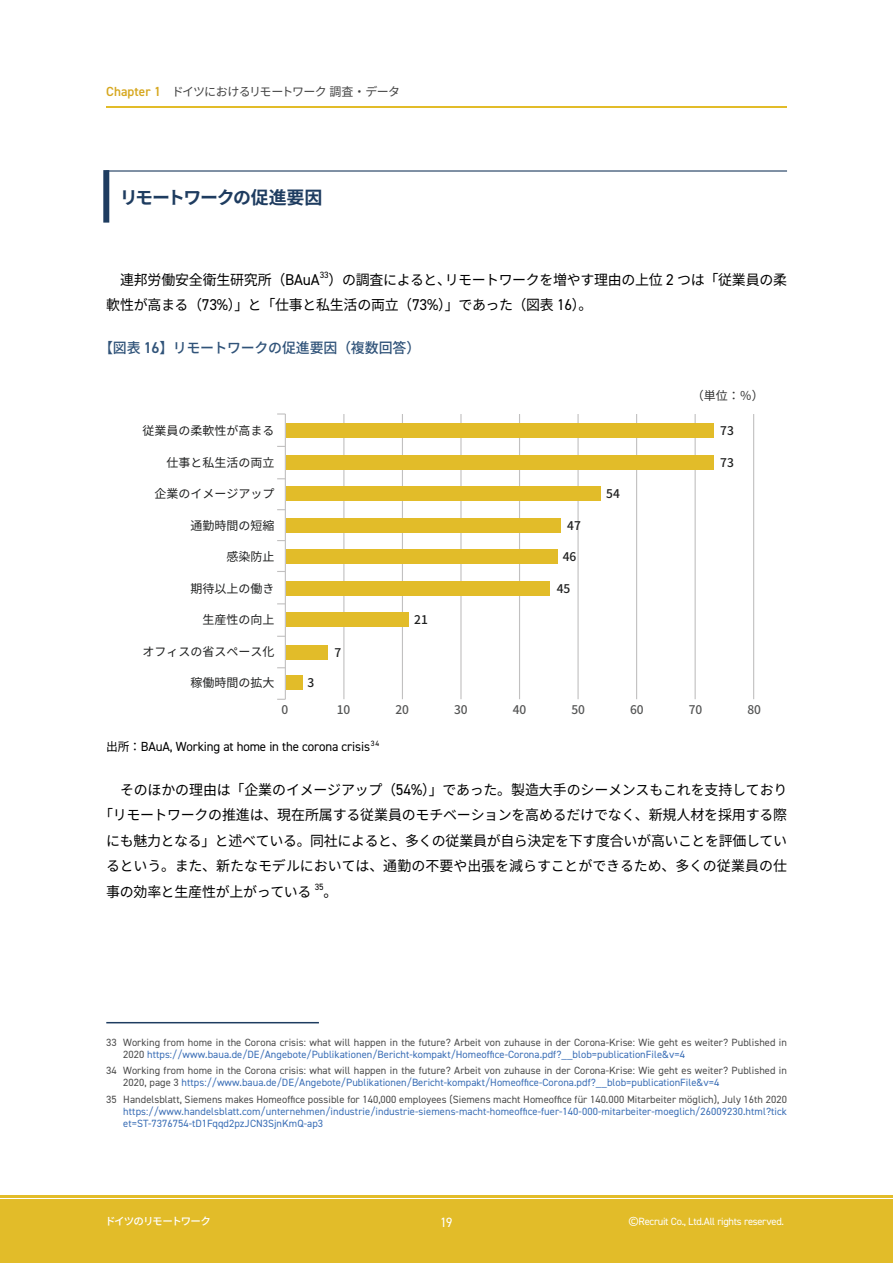
<style>
.page{position:relative;width:893px;height:1263px;background:#fff}
.page>*{position:absolute;margin:0;border:0;box-sizing:border-box;transform-origin:0 0}
.t1{font:700 17.85px "Noto Sans CJ Kjp";letter-spacing:-.06em;color:#1e3c60}
.t2{font:14.25px/25.5px "Noto Sans CJ Kjp";letter-spacing:-.015em;color:#000}
.t3{font:500 14.25px "Noto Sans CJ Kjp";letter-spacing:-.015em;color:#305379}
.t4{font:13.5px "DIN2014";color:#fff}
.t5{font:13.2px "DIN2014";letter-spacing:-.01em;color:#000}
.t6{font:12px "Noto Sans CJ Kjp";color:#202121}
.t7{font:12px "Noto Sans CJ Kjp";letter-spacing:-.06em;color:#444}
.t8{font:500 12px "Noto Sans CJ Kjp";color:#555656}
.t9{font:500 12px "Noto Sans CJ Kjp";color:#1f2020}
.t10{font:12px "Noto Sans CJ Kjp";color:#323333}
.t11{font:10.5px/12px "DIN2014";letter-spacing:.005em;color:#4c4c4c}
.t12{font:10.5px/12px "DIN2014";letter-spacing:.005em;color:#3a6eb6}
.t13{font:10.5px "DIN2014";letter-spacing:-.025em;color:#fff}
.t14{font:500 10.5px "Noto Sans CJ Kjp";letter-spacing:-.095em;color:#fff}
.t15{font:9.15px "DIN2014";color:#000}
.s1{font-family:"DIN2014";font-weight:600;font-size:13.2px;color:#d6a71e}
.s2{font-family:"DIN2014";font-size:15.75px}
.s3{font-family:"DIN2014";font-weight:600;font-size:15.75px}
.s4{font-family:"Noto Sans CJ Kjp";font-size:12px}
.s5{color:#3a6eb6}
</style>
<div class="page">
<div style="left:0;top:1199px;width:893px;height:64px;background:#e2bc29"></div>
<hr style="left:0;top:1195px;width:893px;height:2px;background:#e2bc29">
<hr style="left:106px;top:106px;width:681px;height:2px;background:#e2bc29">
<div style="left:103px;top:170px;width:6px;height:53px;background:#1e3c60"></div>
<hr style="left:106px;top:170px;width:681px;height:2px;background:#1e3c60">
<hr style="left:106px;top:1022px;width:213px;height:1px;background:#1e3c60">
<hr style="left:695px;top:414px;width:1px;height:285px;background:#c1c0c0">
<hr style="left:636px;top:414px;width:1px;height:285px;background:#c1c0c0">
<hr style="left:577px;top:414px;width:2px;height:285px;background:#c1c0c0">
<hr style="left:519px;top:414px;width:1px;height:285px;background:#c1c0c0">
<hr style="left:460px;top:414px;width:2px;height:285px;background:#c1c0c0">
<hr style="left:402px;top:414px;width:1px;height:285px;background:#c1c0c0">
<hr style="left:343px;top:414px;width:1px;height:285px;background:#c1c0c0">
<hr style="left:285px;top:414px;width:1px;height:285px;background:#c1c0c0">
<div style="left:286px;top:424px;width:427px;height:14px;background:#e2bc29"></div>
<div style="left:286px;top:455px;width:427px;height:15px;background:#e2bc29"></div>
<div style="left:286px;top:487px;width:315px;height:14px;background:#e2bc29"></div>
<div style="left:286px;top:518px;width:274px;height:15px;background:#e2bc29"></div>
<div style="left:286px;top:550px;width:271px;height:14px;background:#e2bc29"></div>
<div style="left:286px;top:581px;width:264px;height:15px;background:#e2bc29"></div>
<div style="left:286px;top:613px;width:123px;height:14px;background:#e2bc29"></div>
<div style="left:286px;top:646px;width:42px;height:14px;background:#e2bc29"></div>
<div style="left:286px;top:676px;width:16px;height:14px;background:#e2bc29"></div>
<hr style="left:753px;top:414px;width:1px;height:285px;background:#c1c0c0">
<svg style="left:277px;top:413px;width:8px;height:2px"></svg>
<p class="t7" style="left:106px;top:84px;width:295px"><span class="s1">Chapter 1</span> ドイツにおけるリモートワーク調査・データ</p>
<h1 class="t1" style="left:120px;top:188px;width:204px">リモートワークの促進要因</h1>
<h2 class="t2" style="left:106px;top:267px;width:682px;text-indent:14px">連邦労働安全衛生研究所（<span class="s2">BAuA</span><sup>33</sup>）の調査によると、リモートワークを増やす理由の上位 <span class="s2">2</span> つは「従業員の柔軟性が高まる（<span class="s2">73%</span>）」と「仕事と私生活の両立（<span class="s2">73%</span>）」であった（図表 <span class="s2">16</span>）。</h2>
<h2 class="t3" style="left:99px;top:339px;width:323px">【図表 <span class="s3">16</span>】リモートワークの促進要因（複数回答）</h2>
<p class="t6" style="left:143px;top:424px;width:133px">従業員の柔軟性が高まる</p>
<p class="t6" style="left:167px;top:456px;width:109px">仕事と私生活の両立</p>
<p class="t6" style="left:155px;top:487px;width:121px">企業のイメージアップ</p>
<p class="t6" style="left:191px;top:519px;width:85px">通勤時間の短縮</p>
<p class="t6" style="left:227px;top:550px;width:49px">感染防止</p>
<p class="t6" style="left:191px;top:582px;width:85px">期待以上の働き</p>
<p class="t6" style="left:203px;top:613px;width:73px">生産性の向上</p>
<p class="t6" style="left:143px;top:645px;width:133px">オフィスの省スペース化</p>
<p class="t6" style="left:191px;top:676px;width:85px">稼働時間の拡大</p>
<p class="t9" style="left:308px;top:676px;width:8px">3</p>
<p class="t9" style="left:335px;top:646px;width:8px">7</p>
<p class="t9" style="left:414px;top:613px;width:15px">21</p>
<p class="t9" style="left:567px;top:519px;width:15px">47</p>
<p class="t9" style="left:563px;top:550px;width:15px">46</p>
<p class="t9" style="left:557px;top:582px;width:15px">45</p>
<p class="t9" style="left:606px;top:487px;width:15px">54</p>
<p class="t10" style="left:692px;top:389px;width:73px">（単位：％）</p>
<p class="t9" style="left:720px;top:424px;width:15px">73</p>
<p class="t9" style="left:720px;top:456px;width:15px">73</p>
<p class="t8" style="left:281px;top:703px;width:8px">0</p>
<p class="t8" style="left:337px;top:703px;width:15px">10</p>
<p class="t8" style="left:395px;top:703px;width:15px">20</p>
<p class="t8" style="left:454px;top:703px;width:15px">30</p>
<p class="t8" style="left:513px;top:703px;width:15px">40</p>
<p class="t8" style="left:571px;top:703px;width:15px">50</p>
<p class="t8" style="left:630px;top:703px;width:15px">60</p>
<p class="t8" style="left:689px;top:703px;width:15px">70</p>
<p class="t8" style="left:747px;top:703px;width:15px">80</p>
<p class="t5" style="left:106px;top:739px;width:275px"><span class="s4">出所：</span>BAuA, Working at home in the corona crisis<sup>34</sup></p>
<h2 class="t2" style="left:120px;top:777px;width:669px">そのほかの理由は「企業のイメージアップ（<span class="s2">54%</span>）」であった。製造大手のシーメンスもこれを支持しており</h2>
<h2 class="t2" style="left:99px;top:802px;width:689px">「リモートワークの推進は、現在所属する従業員のモチベーションを高めるだけでなく、新規人材を採用する際</h2>
<h2 class="t2" style="left:106px;top:828px;width:682px">にも魅力となる」と述べている。同社によると、多くの従業員が自ら決定を下す度合いが高いことを評価してい</h2>
<h2 class="t2" style="left:106px;top:853px;width:682px">るという。また、新たなモデルにおいては、通勤の不要や出張を減らすことができるため、多くの従業員の仕</h2>
<h2 class="t2" style="left:106px;top:879px;width:207px">事の効率と生産性が上がっている</h2>
<p class="t15" style="left:315px;top:881px;width:10px">35</p>
<h2 class="t2" style="left:323px;top:879px;width:15px">。</h2>
<p class="t11" style="left:123px;top:1036px;width:665px;text-indent:-17px">33 Working from home in the Corona crisis: what will happen in the future? Arbeit von zuhause in der Corona-Krise: Wie geht es weiter? Published in<br>2020 <span class="s5">https://www.baua.de/DE/Angebote/Publikationen/Bericht-kompakt/Homeoffice-Corona.pdf?__blob=publicationFile&amp;v=4</span></p>
<p class="t11" style="left:123px;top:1065px;width:665px;text-indent:-17px">34 Working from home in the Corona crisis: what will happen in the future? Arbeit von zuhause in der Corona-Krise: Wie geht es weiter? Published in<br>2020, page 3 <span class="s5">https://www.baua.de/DE/Angebote/Publikationen/Bericht-kompakt/Homeoffice-Corona.pdf?__blob=publicationFile&amp;v=4</span></p>
<p class="t11" style="left:106px;top:1093px;width:682px">35 Handelsblatt, Siemens makes Homeoffice possible for 140,000 employees (Siemens macht Homeoffice für 140.000 Mitarbeiter möglich), July 16th 2020</p>
<p class="t12" style="left:123px;top:1105px;width:665px">https://www.handelsblatt.com/unternehmen/industrie/industrie-siemens-macht-homeoffice-fuer-140-000-mitarbeiter-moeglich/26009230.html?tick et=ST-7376754-tD1Fqqd2pzJCN3SjnKmQ-ap3</p>
<p class="t14" style="left:105px;top:1216px;width:107px">ドイツのリモートワーク</p>
<p class="t4" style="left:440px;top:1214px;width:14px">19</p>
<p class="t13" style="left:628px;top:1215px;width:157px">©Recruit Co., Ltd.All rights reserved.</p>
</div>
